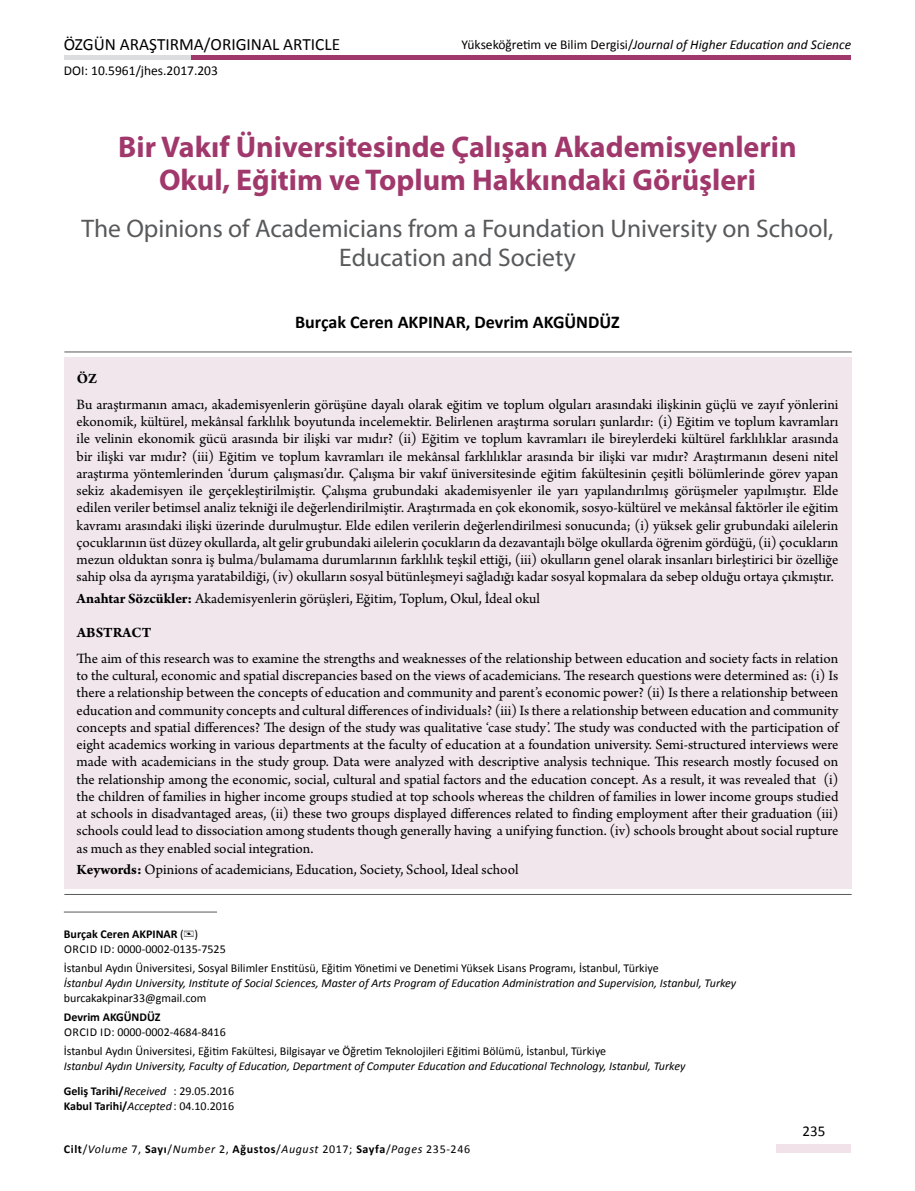
<style>
.page{position:relative;width:915px;height:1191px;background:#fff}
.page>*{position:absolute;margin:0;border:0;box-sizing:border-box;transform-origin:0 0}
.t1{font:700 30px/33px "Myriad Pro";color:#a0386c;text-align:center}
.t2{font:25.5px/29.2px "Myriad Pro";color:#58595b;text-align:center}
.t3{font:700 18px "Calibri";color:#000}
.t4{font:17.25px "Calibri";color:#000}
.t5{font:15px/17.2px "Arno Pro";color:#000;text-align:justify}
.t6{font:700 15px "Arno Pro";letter-spacing:.005em;color:#000}
.t7{font:15px "Calibri";color:#000}
.t8{font:italic 13.5px "Calibri";color:#000}
.t9{font:13.5px "Calibri";color:#000}
.t10{font:12px/19.2px "Calibri";color:#000}
.t11{font:italic 12px/24.8px "Calibri";color:#000}
.t12{font:700 12px/15px "Calibri";color:#000}
.t13{font:italic 12px "Calibri";letter-spacing:.05em;color:#000}
.s1{font-style:normal}
.s2{font-weight:700}
.s3{font-weight:400}
.s4{font-weight:700;font-style:normal}
.s5{font-weight:400;font-style:italic}
</style>
<div class="page">
<div style="left:776px;top:1144px;width:74px;height:8px;background:#f1e2ea"></div>
<div style="left:64px;top:55px;width:132px;height:5px;background:#dcddde"></div>
<div style="left:191px;top:55px;width:659px;height:5px;background:#a0386c"></div>
<div style="left:64px;top:358px;width:786px;height:531px;background:#f0e6eb"></div>
<hr style="left:64px;top:894px;width:787px;height:1px;background:#58595b">
<hr style="left:64px;top:351px;width:787px;height:1px;background:#58595b">
<hr style="left:64px;top:911px;width:153px;height:1px;background:#58595b">
<p class="t4" style="left:64px;top:34px;width:278px">ÖZGÜN ARAŞTIRMA/ORIGINAL ARTICLE</p>
<p class="t9" style="left:64px;top:62px;width:156px">DOI: 10.5961/jhes.2017.203</p>
<p class="t8" style="left:461px;top:36px;width:391px"><span class="s1">Yükseköğretim ve Bilim Dergisi/</span>Journal of Higher Education and Science</p>
<h1 class="t1" style="left:118px;top:130px;width:679px">Bir Vakıf Üniversitesinde Çalışan Akademisyenlerin<br>Okul, Eğitim ve Toplum Hakkındaki Görüşleri</h1>
<h2 class="t2" style="left:81px;top:213px;width:753px">The Opinions of Academicians from a Foundation University on School,<br>Education and Society</h2>
<p class="t3" style="left:295px;top:310px;width:326px">Burçak Ceren AKPINAR, Devrim AKGÜNDÜZ</p>
<p class="t6" style="left:77px;top:370px;width:22px">Öz</p>
<p class="t5" style="left:77px;top:396px;width:763px">Bu araştırmanın amacı, akademisyenlerin görüşüne dayalı olarak eğitim ve toplum olguları arasındaki ilişkinin güçlü ve zayıf yönlerini ekonomik, kültürel, mekânsal farklılık boyutunda incelemektir. Belirlenen araştırma soruları şunlardır: (i) Eğitim ve toplum kavramları ile velinin ekonomik gücü arasında bir ilişki var mıdır? (ii) Eğitim ve toplum kavramları ile bireylerdeki kültürel farklılıklar arasında bir ilişki var mıdır? (iii) Eğitim ve toplum kavramları ile mekânsal farklılıklar arasında bir ilişki var mıdır? Araştırmanın deseni nitel araştırma yöntemlerinden ‘durum çalışması’dır. Çalışma bir vakıf üniversitesinde eğitim fakültesinin çeşitli bölümlerinde görev yapan sekiz akademisyen ile gerçekleştirilmiştir. Çalışma grubundaki akademisyenler ile yarı yapılandırılmış görüşmeler yapılmıştır. Elde edilen veriler betimsel analiz tekniği ile değerlendirilmiştir. Araştırmada en çok ekonomik, sosyo-kültürel ve mekânsal faktörler ile eğitim kavramı arasındaki ilişki üzerinde durulmuştur. Elde edilen verilerin değerlendirilmesi sonucunda; (i) yüksek gelir grubundaki ailelerin çocuklarının üst düzey okullarda, alt gelir grubundaki ailelerin çocukların da dezavantajlı bölge okullarda öğrenim gördüğü, (ii) çocukların mezun olduktan sonra iş bulma/bulamama durumlarının farklılık teşkil ettiği, (iii) okulların genel olarak insanları birleştirici bir özelliğe sahip olsa da ayrışma yaratabildiği, (iv) okulların sosyal bütünleşmeyi sağladığı kadar sosyal kopmalara da sebep olduğu ortaya çıkmıştır.</p>
<p class="t5" style="left:77px;top:590px;width:464px"><span class="s2">Anahtar Sözcükler:</span> Akademisyenlerin görüşleri, Eğitim, Toplum, Okul, İdeal okul</p>
<p class="t6" style="left:77px;top:624px;width:76px">ABSTRACT</p>
<p class="t5" style="left:77px;top:650px;width:763px">The aim of this research was to examine the strengths and weaknesses of the relationship between education and society facts in relation to the cultural, economic and spatial discrepancies based on the views of academicians. The research questions were determined as: (i) Is there a relationship between the concepts of education and community and parent’s economic power? (ii) Is there a relationship between education and community concepts and cultural differences of individuals? (iii) Is there a relationship between education and community concepts and spatial differences? The design of the study was qualitative ‘case study’. The study was conducted with the participation of eight academics working in various departments at the faculty of education at a foundation university. Semi-structured interviews were made with academicians in the study group. Data were analyzed with descriptive analysis technique. This research mostly focused on the relationship among the economic, social, cultural and spatial factors and the education concept. As a result, it was revealed that (i) the children of families in higher income groups studied at top schools whereas the children of families in lower income groups studied at schools in disadvantaged areas, (ii) these two groups displayed differences related to finding employment after their graduation (iii) schools could lead to dissociation among students though generally having a unifying function. (iv) schools brought about social rupture as much as they enabled social integration.</p>
<p class="t5" style="left:77px;top:861px;width:443px"><span class="s2">Keywords:</span> Opinions of academicians, Education, Society, School, Ideal school</p>
<p class="t12" style="left:64px;top:926px;width:136px">Burçak Ceren AKPINAR <span class="s3">( )<br>Orcid</span></p>
<p class="t10" style="left:64px;top:939px;width:596px;text-indent:36px">ID: 0000-0002-0135-7525<br>İstanbul Aydın Üniversitesi, Sosyal Bilimler Enstitüsü, Eğitim Yönetimi ve Denetimi Yüksek Lisans Programı, İstanbul, Türkiye</p>
<p class="t11" style="left:64px;top:970px;width:673px">İstanbul Aydın University, Institute of Social Sciences, Master of Arts Program of Education Administration and Supervision, Istanbul, Turkey</p>
<p class="t10" style="left:64px;top:988px;width:144px">burcakakpinar33@gmail.com</p>
<p class="t12" style="left:64px;top:1009px;width:98px">Devrim AKGÜNDÜZ</p>
<p class="t10" style="left:64px;top:1022px;width:16px">Orcid</p>
<p class="t10" style="left:64px;top:1022px;width:543px;text-indent:36px">ID: 0000-0002-4684-8416<br>İstanbul Aydın Üniversitesi, Eğitim Fakültesi, Bilgisayar ve Öğretim Teknolojileri Eğitimi Bölümü, İstanbul, Türkiye</p>
<p class="t11" style="left:64px;top:1053px;width:622px">Istanbul Aydın University, Faculty of Education, Department of Computer Education and Educational Technology, Istanbul, Turkey<br><span class="s4">Geliş Tarihi/</span>Received <span class="s1">: 29.05.2016</span></p>
<p class="t12" style="left:64px;top:1098px;width:172px">Kabul Tarihi/<span class="s5">Accepted</span><span class="s3">: 04.10.2016</span></p>
<p class="t13" style="left:64px;top:1140px;width:407px"><span class="s4">Cilt</span><span class="s1">/</span>Volume <span class="s1">7,</span> <span class="s4">Sayı</span><span class="s1">/</span>Number <span class="s1">2,</span> <span class="s4">Ağustos</span><span class="s1">/</span>August <span class="s1">2017;</span> <span class="s4">Sayfa</span><span class="s1">/</span>Pages <span class="s1">235-246</span></p>
<p class="t7" style="left:802px;top:1121px;width:24px">235</p>
</div>
